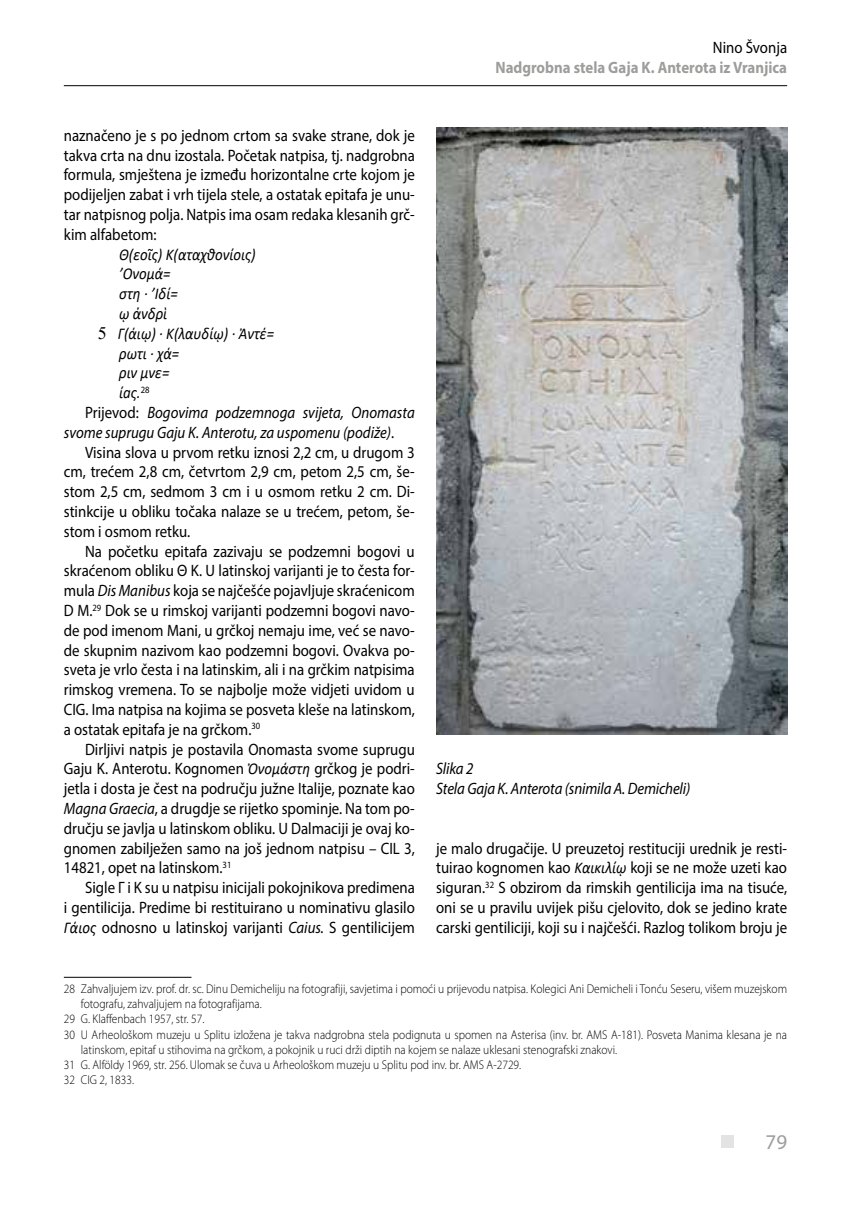
<style>
.page{position:relative;width:851px;height:1212px;background:#fff}
.page>*{position:absolute;margin:0;border:0;box-sizing:border-box;transform-origin:0 0}
.t1{font:21px "Myriad Pro";color:#9d9d9c}
.t2{font:16.5px/19.8px "Myriad Pro";color:#000;text-align:justify;scale:.9 1}
.t3{font:italic 16.5px/19.8px "Myriad Pro";color:#000;scale:.9 1}
.t4{font:italic 16.5px/19.8px "Calibri";color:#000;scale:.9 1}
.t5{font:700 16.5px "Myriad Pro";color:#9d9d9c;scale:.9 1}
.t6{font:300 12.75px "Myriad Pro";color:#000;scale:.9 1}
.s1{font-style:normal}
.s2{font-style:italic}
.s3{font-family:"Calibri";font-style:italic}
</style>
<div class="page">
<hr style="left:64px;top:85px;width:723px;height:1px;background:#000">
<div style="left:721px;top:1135px;width:12px;height:13px;background:#e3e3e3"></div>
<hr style="left:64px;top:977px;width:127px;height:1px;background:#000">
<img style="left:436px;top:128px;width:351px;height:607px">
<p class="t2" style="left:712px;top:37px;width:84px">Nino Švonja</p>
<p class="t5" style="left:495px;top:56px;width:325px">Nadgrobna stela Gaja K. Anterota iz Vranjica</p>
<p class="t2" style="left:64px;top:125px;width:391px">naznačeno je s po jednom crtom sa svake strane, dok je takva crta na dnu izostala. Početak natpisa, tj. nadgrobna formula, smještena je između horizontalne crte kojom je podijeljen zabat i vrh tijela stele, a ostatak epitafa je unu&shy;tar natpisnog polja. Natpis ima osam redaka klesanih grč&shy;kim alfabetom:</p>
<p class="t4" style="left:118px;top:243px;width:175px">Θ(εοῖς) Κ(αταχθονίοις) ՚Ονοµά=<br>στη · ՚Ιδί=<br>ῳ ἀνδρὶ<br>Γ(άιῳ) · Κ(λαυδίῳ) · Ἀντέ= ρωτι · χά=<br>ριν µνε=<br>ίaς.<sup>28</sup></p>
<p class="t3" style="left:64px;top:402px;width:391px;text-indent:21px"><span class="s1">Prijevod:</span> Bogovima podzemnoga svijeta, Onomasta svome suprugu Gaju K. Anterotu, za uspomenu (podiže)<span class="s1">.</span></p>
<p class="t2" style="left:64px;top:442px;width:391px;text-indent:21px">Visina slova u prvom retku iznosi 2,2 cm, u drugom 3 cm, trećem 2,8 cm, četvrtom 2,9 cm, petom 2,5 cm, še&shy;stom 2,5 cm, sedmom 3 cm i u osmom retku 2 cm. Di&shy;stinkcije u obliku točaka nalaze se u trećem, petom, še&shy;stom i osmom retku.</p>
<p class="t2" style="left:64px;top:541px;width:391px;text-indent:21px">Na početku epitafa zazivaju se podzemni bogovi u skraćenom obliku Θ Κ. U latinskoj varijanti je to česta for&shy;mula <span class="s2">Dis Manibus</span> koja se najčešće pojavljuje skraćenicom D M.<sup>29</sup> Dok se u rimskoj varijanti podzemni bogovi navo&shy;de pod imenom Mani, u grčkoj nemaju ime, već se navo&shy;de skupnim nazivom kao podzemni bogovi. Ovakva po&shy;sveta je vrlo česta i na latinskim, ali i na grčkim natpisima rimskog vremena. To se najbolje može vidjeti uvidom u CIG. Ima natpisa na kojima se posveta kleše na latinskom, a ostatak epitafa je na grčkom.<sup>30</sup></p>
<p class="t2" style="left:64px;top:739px;width:391px;text-indent:21px">Dirljivi natpis je postavila Onomasta svome suprugu Gaju K. Anterotu. Kognomen <span class="s3">Ὀνοµάστη</span> grčkog je podri&shy;jetla i dosta je čest na području južne Italije, poznate kao <span class="s2">Magna Graecia</span>, a drugdje se rijetko spominje. Na tom po&shy;dručju se javlja u latinskom obliku. U Dalmaciji je ovaj ko&shy;gnomen zabilježen samo na još jednom natpisu – CIL 3, 14821, opet na latinskom.<sup>31</sup></p>
<p class="t2" style="left:64px;top:877px;width:391px;text-indent:21px">Sigle Γ i K su u natpisu inicijali pokojnikova predimena i gentilicija. Predime bi restituirano u nominativu glasilo <span class="s3">Γάιος</span> odnosno u latinskoj varijanti <span class="s2">Caius.</span> S gentilicijem</p>
<p class="t3" style="left:436px;top:759px;width:284px">Slika 2<br>Stela Gaja K. Anterota (snimila A. Demicheli)</p>
<p class="t2" style="left:436px;top:838px;width:391px">je malo drugačije. U preuzetoj restituciji urednik je resti&shy;tuirao kognomen kao <span class="s3">Καικιλίῳ</span> koji se ne može uzeti kao siguran.<sup>32</sup> S obzirom da rimskih gentilicija ima na tisuće, oni se u pravilu uvijek pišu cjelovito, dok se jedino krate carski gentiliciji, koji su i najčešći. Razlog tolikom broju je</p>
<p class="t6" style="left:64px;top:981px;width:805px">28 Zahvaljujem izv. prof. dr. sc. Dinu Demicheliju na fotografiji, savjetima i pomoći u prijevodu natpisa. Kolegici Ani Demicheli i Tonću Seseru, višem muzejskom</p>
<p class="t6" style="left:81px;top:996px;width:202px">fotografu, zahvaljujem na fotografijama.</p>
<p class="t6" style="left:64px;top:1012px;width:158px">29 G. Klaffenbach 1957, str. 57.</p>
<p class="t6" style="left:64px;top:1027px;width:805px">30 U Arheološkom muzeju u Splitu izložena je takva nadgrobna stela podignuta u spomen na Asterisa (inv. br. AMS A-181). Posveta Manima klesana je na</p>
<p class="t6" style="left:81px;top:1042px;width:597px">latinskom, epitaf u stihovima na grčkom, a pokojnik u ruci drži diptih na kojem se nalaze uklesani stenografski znakovi.</p>
<p class="t6" style="left:64px;top:1058px;width:509px">31 G. Alföldy 1969, str. 256. Ulomak se čuva u Arheološkom muzeju u Splitu pod inv. br. AMS A-2729.</p>
<p class="t6" style="left:64px;top:1073px;width:79px">32 CIG 2, 1833.</p>
<p class="t1" style="left:765px;top:1128px;width:23px">79</p>
</div>
